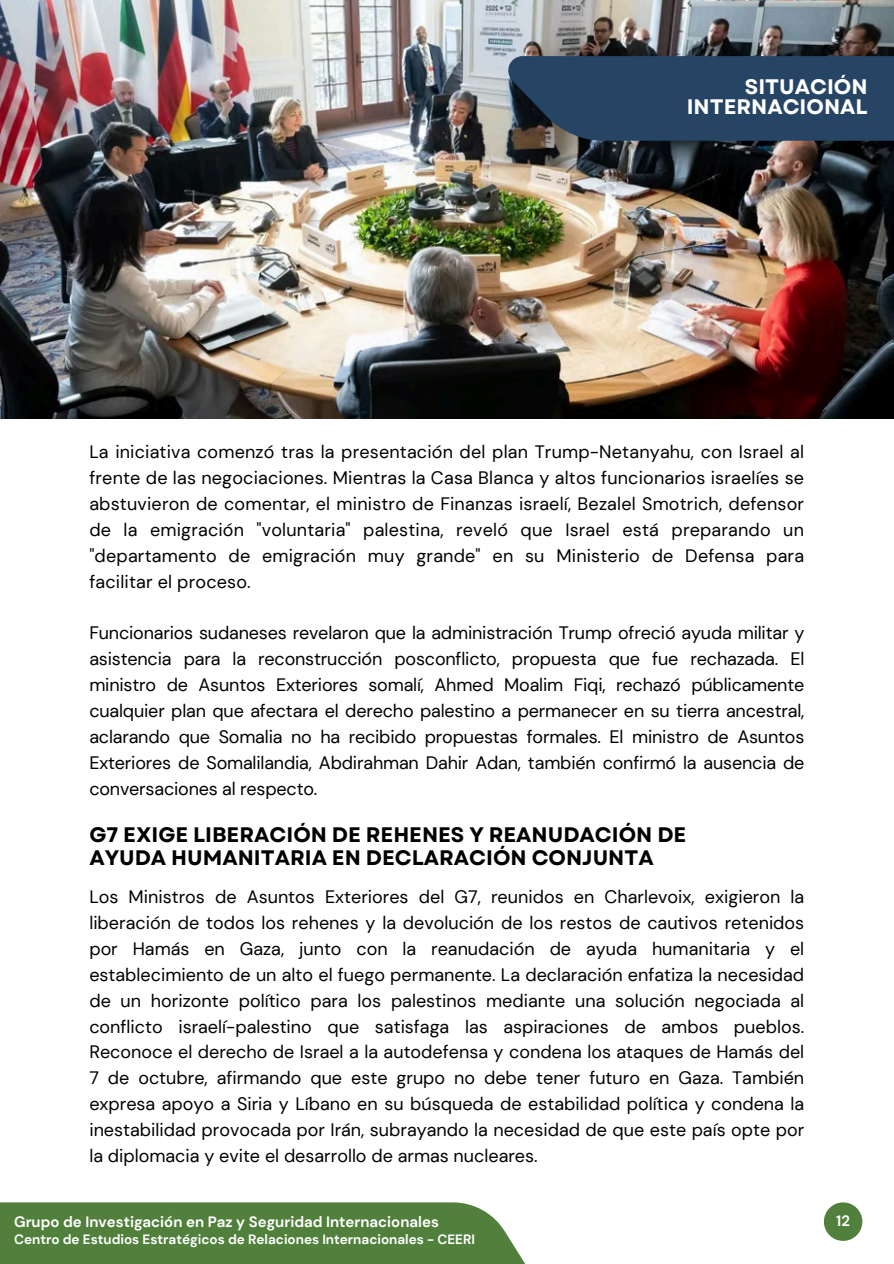
<style>
.page{position:relative;width:894px;height:1264px;background:#fff}
.page>*{position:absolute;margin:0;border:0;box-sizing:border-box;transform-origin:0 0}
.t1{font:700 21px/23.7px "Garet";color:#000}
.t2{font:700 21px/20.2px "Garet";color:#fff;text-align:right}
.t3{font:18px/25.8px "DM Sans";color:#000;text-align:justify}
.t4{font:700 15px "DM Sans";color:#fff}
.t5{font:700 13.5px "DM Sans";color:#fff}
</style>
<div class="page">
<img style="left:0;top:0;width:893px;height:418px">
<div style="left:508px;top:56px;width:385px;height:85px;background:#264564"></div>
<div style="left:0;top:1202px;width:538px;height:61px;background:#51803c"></div>
<div style="left:823px;top:1202px;width:39px;height:38px;background:#51803c;border-radius:50%"></div>
<h2 class="t2" style="left:686px;top:77px;width:182px">SITUACIÓN<br>INTERNACIONAL</h2>
<p class="t3" style="left:89px;top:439px;width:716px">La iniciativa comenzó tras la presentación del plan Trump-Netanyahu, con Israel al frente de las negociaciones. Mientras la Casa Blanca y altos funcionarios israelíes se abstuvieron de comentar, el ministro de Finanzas israelí, Bezalel Smotrich, defensor de la emigración "voluntaria" palestina, reveló que Israel está preparando un "departamento de emigración muy grande" en su Ministerio de Defensa para facilitar el proceso.</p>
<h1 class="t3" style="left:89px;top:620px;width:716px">Funcionarios sudaneses revelaron que la administración Trump ofreció ayuda militar y asistencia para la reconstrucción posconflicto, propuesta que fue rechazada. El ministro de Asuntos Exteriores somalí, Ahmed Moalim Fiqi, rechazó públicamente cualquier plan que afectara el derecho palestino a permanecer en su tierra ancestral, aclarando que Somalia no ha recibido propuestas formales. El ministro de Asuntos Exteriores de Somalilandia, Abdirahman Dahir Adan, también confirmó la ausencia de conversaciones al respecto.</h1>
<h2 class="t1" style="left:89px;top:822px;width:598px">G7 EXIGE LIBERACIÓN DE REHENES Y REANUDACIÓN DE<br>AYUDA HUMANITARIA EN DECLARACIÓN CONJUNTA</h2>
<p class="t3" style="left:89px;top:884px;width:716px">Los Ministros de Asuntos Exteriores del G7, reunidos en Charlevoix, exigieron la liberación de todos los rehenes y la devolución de los restos de cautivos retenidos por Hamás en Gaza, junto con la reanudación de ayuda humanitaria y el establecimiento de un alto el fuego permanente. La declaración enfatiza la necesidad de un horizonte político para los palestinos mediante una solución negociada al conflicto israelí-palestino que satisfaga las aspiraciones de ambos pueblos.<br>Reconoce el derecho de Israel a la autodefensa y condena los ataques de Hamás del 7 de octubre, afirmando que este grupo no debe tener futuro en Gaza. También expresa apoyo a Siria y Líbano en su búsqueda de estabilidad política y condena la inestabilidad provocada por Irán, subrayando la necesidad de que este país opte por la diplomacia y evite el desarrollo de armas nucleares.</p>
<h2 class="t4" style="left:14px;top:1212px;width:426px">Grupo de Investigación en Paz y Seguridad Internacionales</h2>
<h1 class="t5" style="left:14px;top:1230px;width:462px">Centro de Estudios Estratégicos de Relaciones Internacionales - CEERI</h1>
<p class="t4" style="left:836px;top:1210px;width:15px">12</p>
</div>
